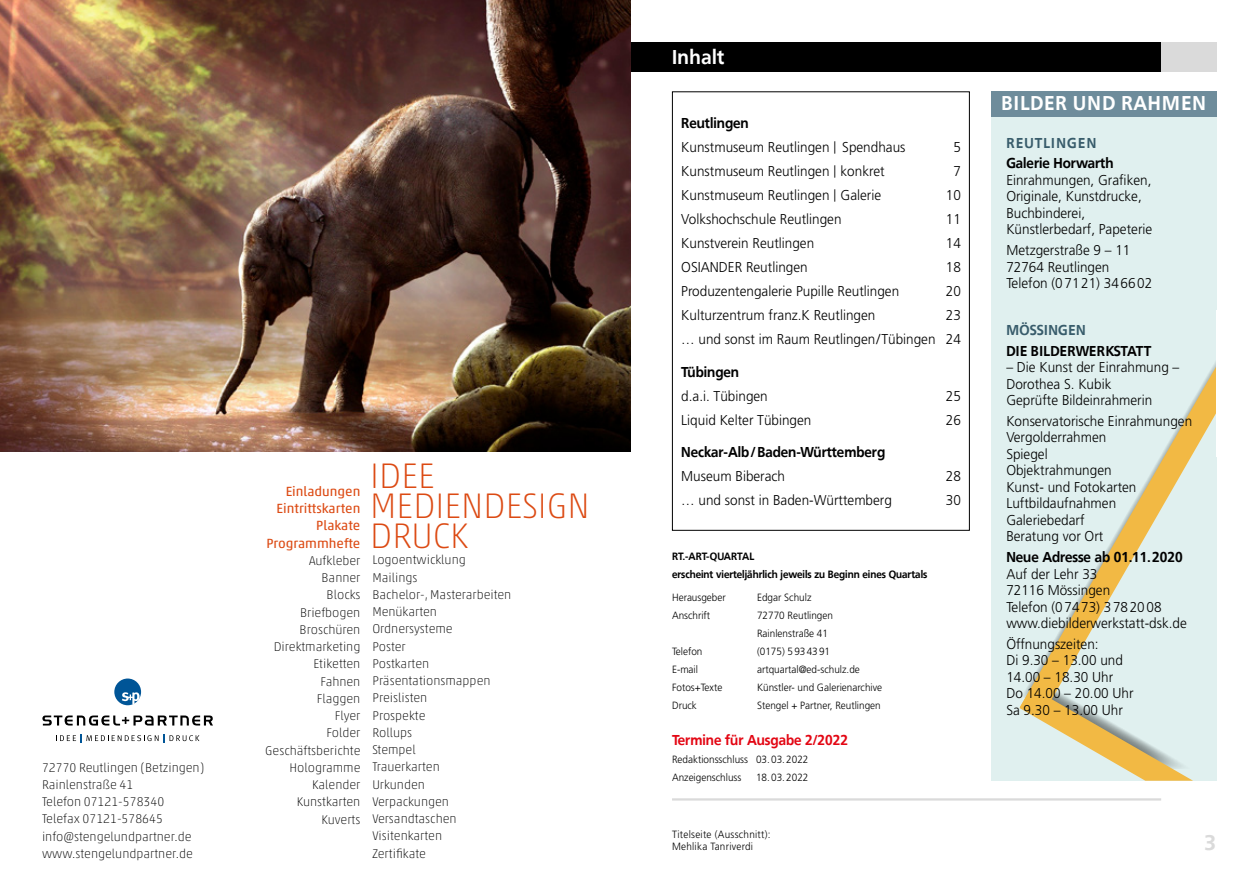
<style>
.page{position:relative;width:1259px;height:893px;background:#fff}
.page>*{position:absolute;margin:0;border:0;box-sizing:border-box;transform-origin:0 0}
.t1{font:100 36px/30px "Akko Std";color:#dc4a13}
.t2{font:700 21px "Frutiger BSK";color:#dadada}
.t3{font:700 19.8px "Frutiger BSK";letter-spacing:.07em;color:#fff;scale:.95 1}
.t4{font:700 19.8px "Frutiger BSK";letter-spacing:.05em;color:#fff;scale:.95 1}
.t5{font:300 14.25px/16.5px "Frutiger";color:#000;scale:.95 1}
.t6{font:700 14.25px "Frutiger BSK";color:#000;scale:.95 1}
.t7{font:700 14.25px "Frutiger BSK";color:#e30613;scale:.95 1}
.t8{font:700 14.25px "Frutiger BSK";letter-spacing:.02em;color:#000;scale:.95 1}
.t9{font:700 14.25px "Frutiger BSK";letter-spacing:.11em;color:#385c6b;scale:.95 1}
.t10{font:700 14.25px "Frutiger BSK";letter-spacing:.02em;color:#385c6b;scale:.95 1}
.t11{font:13.5px/17.2px "Akko Std";color:#dc4a13;text-align:right}
.t12{font:100 12.75px/17.2px "Akko Std";color:#000}
.t13{font:300 10.5px/18px "Frutiger";color:#000;scale:.95 1}
.t14{font:700 10.5px/18px "Frutiger BSK";color:#000;scale:.95 1}
.t15{font:300 10.5px/12.8px "Frutiger";letter-spacing:.025em;color:#000;scale:.95 1}
.s1{font-family:"Crimson Text";font-weight:400}
</style>
<div class="page">
<hr style="left:672px;top:798px;width:489px;height:2px;background:#dadada">
<div style="left:629px;top:43px;width:532px;height:29px;background:#000"></div>
<div style="left:1161px;top:43px;width:55px;height:29px;background:#dadada"></div>
<div style="left:672px;top:91px;width:297px;height:440px;border:1px solid #000"></div>
<div style="left:991px;top:94px;width:225px;height:687px;background:#e0f0ef"></div>
<svg style="left:1034px;top:362px;width:183px;height:357px"></svg>
<svg style="left:1019px;top:676px;width:175px;height:105px"></svg>
<div style="left:991px;top:91px;width:225px;height:26px;background:#6e8c9b"></div>
<div style="left:1216px;top:310px;width:26px;height:147px;background:#fff"></div>
<img style="left:0;top:0;width:631px;height:451px">
<svg style="left:56px;top:734px;width:143px;height:8px"></svg>
<div style="left:114px;top:678px;width:27px;height:27px;background:#005597;border-radius:50%"></div>
<svg style="left:118px;top:692px;width:22px;height:12px"></svg>
<svg style="left:42px;top:715px;width:171px;height:10px"></svg>
<p class="t12" style="left:42px;top:758px;width:164px">72770 Reutlingen (Betzingen)<br>Rainlenstraße 41<br>Telefon 07121-578340<br>Telefax 07121-578645 info@stengelundpartner.de www.stengelundpartner.de</p>
<h1 class="t1" style="left:370px;top:460px;width:221px">IDEE<br>MEDIENDESIGN<br>DRUCK</h1>
<p class="t11" style="left:266px;top:482px;width:95px">Einladungen<br>Eintrittskarten<br>Plakate<br>Programmhefte</p>
<p class="t12" style="left:265px;top:552px;width:97px;text-align:right">Aufkleber<br>Banner<br>Blocks<br>Briefbogen<br>Broschüren<br>Direktmarketing<br>Etiketten<br>Fahnen<br>Flaggen<br>Flyer<br>Folder<br>Geschäftsberichte<br>Hologramme<br>Kalender<br>Kunstkarten<br>Kuverts</p>
<p class="t12" style="left:372px;top:551px;width:140px">Logoentwicklung<br>Mailings<br>Bachelor-, Masterarbeiten<br>Menükarten<br>Ordnersysteme<br>Poster<br>Postkarten<br>Präsentationsmappen<br>Preislisten<br>Prospekte<br>Rollups<br>Stempel<br>Trauerkarten<br>Urkunden<br>Verpackungen<br>Versandtaschen<br>Visitenkarten<br>Zertifikate</p>
<h3 class="t4" style="left:672px;top:45px;width:57px">Inhalt</h3>
<p class="t6" style="left:681px;top:115px;width:72px">Reutlingen</p>
<p class="t5" style="left:681px;top:139px;width:237px">Kunstmuseum Reutlingen <span class="s1">|</span> Spendhaus</p>
<p class="t5" style="left:953px;top:139px;width:9px">5</p>
<p class="t5" style="left:681px;top:163px;width:216px">Kunstmuseum Reutlingen <span class="s1">|</span> konkret</p>
<p class="t5" style="left:953px;top:163px;width:9px">7</p>
<p class="t5" style="left:681px;top:187px;width:212px">Kunstmuseum Reutlingen <span class="s1">|</span> Galerie</p>
<p class="t5" style="left:946px;top:187px;width:17px">10</p>
<p class="t5" style="left:681px;top:211px;width:170px">Volkshochschule Reutlingen</p>
<p class="t5" style="left:946px;top:211px;width:17px">11</p>
<p class="t5" style="left:681px;top:235px;width:141px">Kunstverein Reutlingen</p>
<p class="t5" style="left:946px;top:235px;width:17px">14</p>
<p class="t5" style="left:681px;top:259px;width:135px">OSIANDER Reutlingen</p>
<p class="t5" style="left:946px;top:259px;width:17px">18</p>
<p class="t5" style="left:681px;top:283px;width:231px">Produzentengalerie Pupille Reutlingen</p>
<p class="t5" style="left:946px;top:283px;width:17px">20</p>
<p class="t5" style="left:681px;top:307px;width:206px">Kulturzentrum franz.K Reutlingen</p>
<p class="t5" style="left:681px;top:303px;width:296px;line-height:24px;text-align:right">23<br>… und sonst im Raum Reutlingen/Tübingen 24</p>
<p class="t6" style="left:681px;top:363px;width:62px">Tübingen</p>
<p class="t5" style="left:681px;top:387px;width:93px">d.a.i. Tübingen</p>
<p class="t5" style="left:946px;top:387px;width:17px">25</p>
<p class="t5" style="left:681px;top:411px;width:138px">Liquid Kelter Tübingen</p>
<p class="t5" style="left:946px;top:411px;width:17px">26</p>
<p class="t6" style="left:681px;top:444px;width:216px">Neckar-Alb/Baden-Württemberg</p>
<p class="t5" style="left:681px;top:468px;width:111px">Museum Biberach</p>
<p class="t5" style="left:946px;top:468px;width:17px">28</p>
<p class="t5" style="left:681px;top:492px;width:223px">… und sonst in Baden-Württemberg</p>
<p class="t5" style="left:946px;top:492px;width:17px">30</p>
<p class="t14" style="left:672px;top:548px;width:270px">RT.-ART-QUARTAL<br>erscheint vierteljährlich jeweils zu Beginn eines Quartals</p>
<p class="t13" style="left:672px;top:588px;width:58px">Herausgeber</p>
<p class="t13" style="left:757px;top:588px;width:59px">Edgar Schulz</p>
<p class="t13" style="left:672px;top:606px;width:42px">Anschrift</p>
<p class="t13" style="left:757px;top:606px;width:81px">72770 Reutlingen<br>Rainlenstraße 41</p>
<p class="t13" style="left:672px;top:642px;width:34px">Telefon</p>
<p class="t13" style="left:757px;top:642px;width:78px">(0175) 5934391</p>
<p class="t13" style="left:672px;top:660px;width:29px">E-mail</p>
<p class="t13" style="left:757px;top:660px;width:110px">artquartal@ed-schulz.de</p>
<p class="t13" style="left:672px;top:678px;width:54px">Fotos+Texte</p>
<p class="t13" style="left:757px;top:678px;width:133px">Künstler- und Galerienarchive</p>
<p class="t13" style="left:672px;top:696px;width:28px">Druck</p>
<p class="t13" style="left:757px;top:696px;width:132px">Stengel + Partner, Reutlingen</p>
<p class="t7" style="left:672px;top:731px;width:187px">Termine für Ausgabe 2/2022</p>
<p class="t13" style="left:672px;top:750px;width:145px">Redaktionsschluss 03.03.2022<br>Anzeigenschluss</p>
<p class="t13" style="left:756px;top:768px;width:57px">18.03.2022</p>
<p class="t15" style="left:672px;top:828px;width:105px">Titelseite (Ausschnitt):<br>Mehlika Tanriverdi</p>
<h3 class="t3" style="left:1001px;top:91px;width:217px">BILDER UND RAHMEN</h3>
<p class="t9" style="left:1006px;top:134px;width:96px">REUTLINGEN</p>
<p class="t6" style="left:1006px;top:155px;width:114px">Galerie Horwarth</p>
<p class="t5" style="left:1006px;top:172px;width:155px">Einrahmungen, Grafiken,<br>Originale, Kunstdrucke,<br>Buchbinderei,<br>Künstlerbedarf, Papeterie</p>
<p class="t5" style="left:1006px;top:242px;width:155px">Metzgerstraße 9 – 11<br>72764 Reutlingen<br>Telefon (07121) 346602</p>
<p class="t10" style="left:1006px;top:321px;width:85px">MÖSSINGEN</p>
<p class="t8" style="left:1006px;top:342px;width:154px">DIE BILDERWERKSTATT</p>
<p class="t5" style="left:1006px;top:359px;width:184px">– Die Kunst der Einrahmung –<br>Dorothea S. Kubik<br>Geprüfte Bildeinrahmerin</p>
<p class="t5" style="left:1006px;top:413px;width:197px">Konservatorische Einrahmungen<br>Vergolderrahmen<br>Spiegel<br>Objektrahmungen<br>Kunst- und Fotokarten<br>Luftbildaufnahmen<br>Galeriebedarf<br>Beratung vor Ort</p>
<p class="t6" style="left:1006px;top:548px;width:187px">Neue Adresse ab 01.11.2020</p>
<p class="t5" style="left:1006px;top:565px;width:192px">Auf der Lehr 33<br>72116 Mössingen<br>Telefon (07473) 3782008 www.diebilderwerkstatt-dsk.de</p>
<p class="t5" style="left:1006px;top:636px;width:135px">Öffnungszeiten:<br>Di 9.30 – 13.00 und<br>14.00 – 18.30 Uhr<br>Do 14.00 – 20.00 Uhr<br>Sa 9.30 – 13.00 Uhr</p>
<h2 class="t2" style="left:1204px;top:830px;width:13px">3</h2>
</div>
